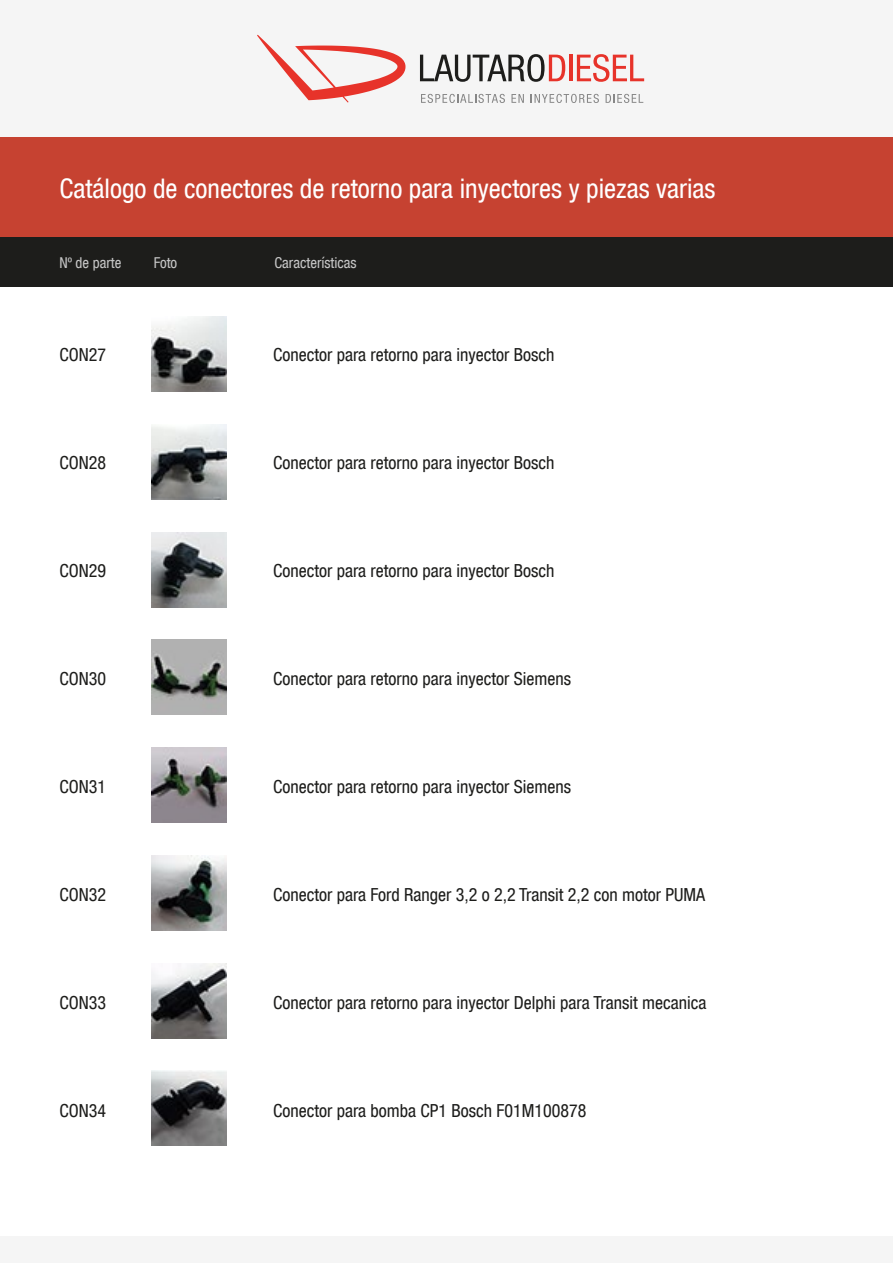
<style>
.page{position:relative;width:893px;height:1263px;background:#fff}
.page>*{position:absolute;margin:0;border:0;box-sizing:border-box;transform-origin:0 0}
.t1{font:condensed 27px "Helvetica Neue LT Std";color:#fff}
.t2{font:condensed 18px "Helvetica Neue LT Std";color:#1d1d1b}
.t3{font:condensed 15px "Helvetica Neue LT Std";color:#c6c6c6}
</style>
<div class="page">
<div style="left:0;top:1236px;width:893px;height:27px;background:#f5f5f5"></div>
<div style="left:0;top:236px;width:893px;height:50px;background:#1d1d1b"></div>
<div style="left:0;top:137px;width:893px;height:100px;background:#c64231"></div>
<div style="left:0;top:0;width:893px;height:136px;background:#f5f5f5"></div>
<svg style="left:257px;top:35px;width:149px;height:68px"></svg>
<svg style="left:420px;top:54px;width:145px;height:28px"></svg>
<hr style="left:569px;top:55px;width:3px;height:26px;background:#e7332a">
<svg style="left:577px;top:54px;width:67px;height:28px"></svg>
<svg style="left:421px;top:94px;width:84px;height:9px"></svg>
<svg style="left:511px;top:94px;width:13px;height:9px"></svg>
<svg style="left:531px;top:94px;width:68px;height:9px"></svg>
<svg style="left:606px;top:94px;width:37px;height:9px"></svg>
<img style="left:152px;top:317px;width:75px;height:75px">
<img style="left:152px;top:424px;width:75px;height:75px">
<img style="left:152px;top:532px;width:75px;height:75px">
<img style="left:152px;top:640px;width:75px;height:75px">
<img style="left:152px;top:748px;width:75px;height:75px">
<img style="left:152px;top:855px;width:75px;height:75px">
<img style="left:152px;top:963px;width:75px;height:75px">
<img style="left:152px;top:1071px;width:75px;height:75px">
<h1 class="t1" style="left:59px;top:173px;width:658px">Catálogo de conectores de retorno para inyectores y piezas varias</h1>
<p class="t3" style="left:59px;top:254px;width:64px">Nº de parte</p>
<p class="t3" style="left:154px;top:254px;width:25px">Foto</p>
<p class="t3" style="left:275px;top:254px;width:84px">Características</p>
<p class="t2" style="left:59px;top:344px;width:48px">CON27</p>
<p class="t2" style="left:273px;top:344px;width:283px">Conector para retorno para inyector Bosch</p>
<p class="t2" style="left:59px;top:452px;width:48px">CON28</p>
<p class="t2" style="left:273px;top:452px;width:283px">Conector para retorno para inyector Bosch</p>
<p class="t2" style="left:59px;top:560px;width:48px">CON29</p>
<p class="t2" style="left:273px;top:560px;width:283px">Conector para retorno para inyector Bosch</p>
<p class="t2" style="left:59px;top:668px;width:48px">CON30</p>
<p class="t2" style="left:273px;top:668px;width:300px">Conector para retorno para inyector Siemens</p>
<p class="t2" style="left:59px;top:776px;width:48px">CON31</p>
<p class="t2" style="left:273px;top:776px;width:300px">Conector para retorno para inyector Siemens</p>
<p class="t2" style="left:59px;top:884px;width:48px">CON32</p>
<p class="t2" style="left:273px;top:884px;width:434px">Conector para Ford Ranger 3,2 o 2,2 Transit 2,2 con motor PUMA</p>
<p class="t2" style="left:59px;top:992px;width:48px">CON33</p>
<p class="t2" style="left:273px;top:992px;width:435px">Conector para retorno para inyector Delphi para Transit mecanica</p>
<p class="t2" style="left:59px;top:1100px;width:48px">CON34</p>
<p class="t2" style="left:273px;top:1100px;width:315px">Conector para bomba CP1 Bosch F01M100878</p>
</div>
